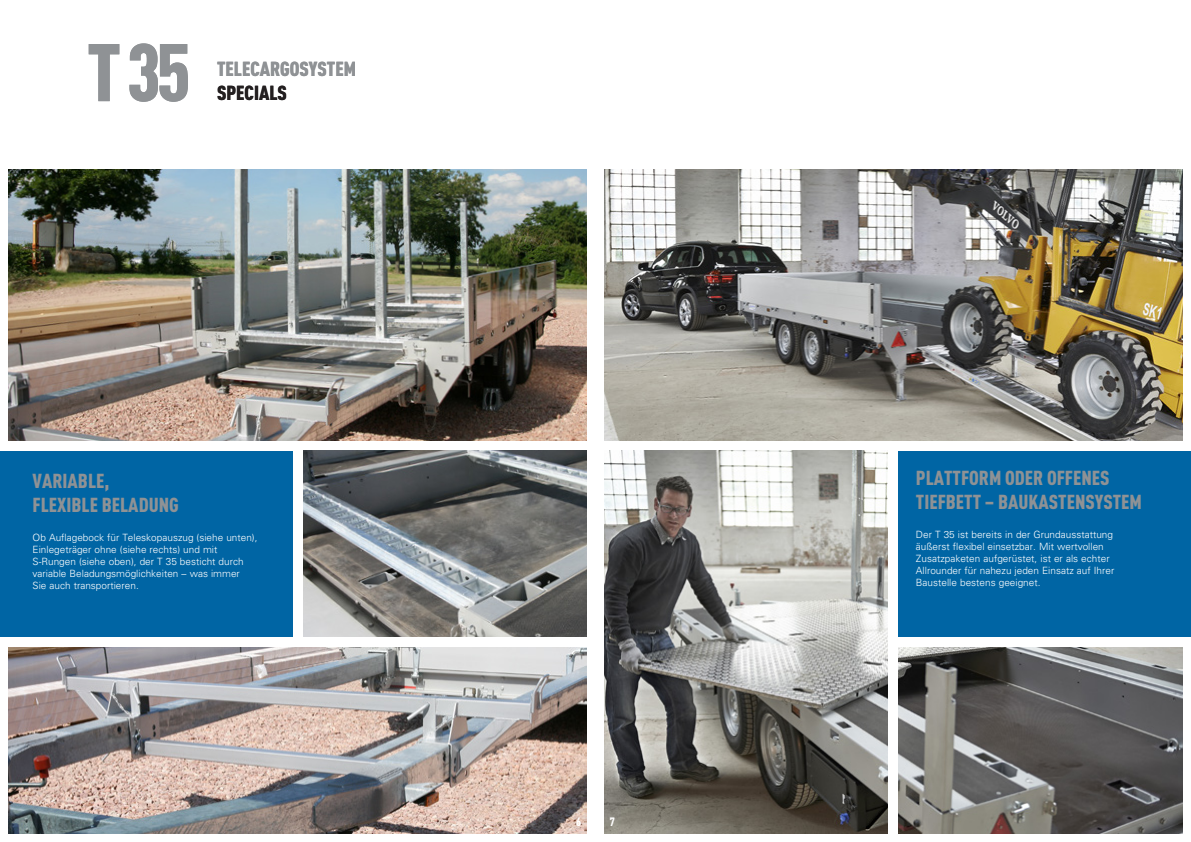
<style>
.page{position:relative;width:1191px;height:842px;background:#fff}
.page>*{position:absolute;margin:0;border:0;box-sizing:border-box;transform-origin:0 0}
.t1{font:900 80.2px "DIN Cond";color:#8f9295}
.t2{font:900 20px "DIN Cond";color:#8f9295}
.t3{font:900 20px "DIN Cond";color:#231f20}
.t4{font:900 12px "DIN Cond";color:#fff}
.t5{font:300 10px/12px "Univers";color:#fff}
</style>
<div class="page">
<img style="left:303px;top:450px;width:284px;height:186px">
<img style="left:9px;top:647px;width:578px;height:186px">
<div style="left:899px;top:451px;width:292px;height:185px;background:#0065a4"></div>
<div style="left:0;top:451px;width:292px;height:185px;background:#0065a4"></div>
<img style="left:899px;top:647px;width:283px;height:186px">
<img style="left:9px;top:169px;width:578px;height:272px">
<img style="left:604px;top:169px;width:578px;height:272px">
<img style="left:604px;top:451px;width:283px;height:382px">
<h1 class="t1" style="left:87px;top:22px;width:105px">T 35</h1>
<h2 class="t2" style="left:217px;top:57px;width:140px">TELECARGOSYSTEM</h2>
<h2 class="t3" style="left:217px;top:81px;width:19px">SPECIALS</h2>
<h2 class="t2" style="left:33px;top:468px;width:20px">VARIABLE</h2>
<h2 class="t2" style="left:104px;top:468px;width:7px">,</h2>
<h2 class="t2" style="left:33px;top:492px;width:18px">FLEXIBLE</h2>
<h2 class="t2" style="left:102px;top:492px;width:21px">BELADUNG</h2>
<p class="t5" style="left:33px;top:531px;width:226px">Ob Auflagebock für Teleskopauszug (siehe unten), Einlegeträger ohne (siehe rechts) und mit S-Rungen (siehe oben), der T 35 besticht durch variable Beladungsmöglichkeiten – was immer<br>Sie auch transportieren.</p>
<p class="t4" style="left:576px;top:814px;width:7px">6</p>
<p class="t4" style="left:610px;top:814px;width:7px">7</p>
<h2 class="t2" style="left:916px;top:465px;width:20px">PLATT</h2>
<h2 class="t2" style="left:961px;top:465px;width:20px">FORM</h2>
<h2 class="t2" style="left:1005px;top:465px;width:11px">ODER</h2>
<h2 class="t2" style="left:1047px;top:465px;width:64px">OFFENES</h2>
<h2 class="t2" style="left:916px;top:489px;width:103px">TIEFBETT – BAUKASTEN</h2>
<h2 class="t2" style="left:1085px;top:489px;width:20px">SYSTEM</h2>
<p class="t5" style="left:916px;top:529px;width:200px">Der T 35 ist bereits in der Grundausstattung äußerst flexibel einsetzbar. Mit wertvollen Zusatzpaketen aufgerüstet, ist er als echter Allrounder für nahezu jeden Einsatz auf Ihrer Baustelle bestens geeignet.</p>
</div>
